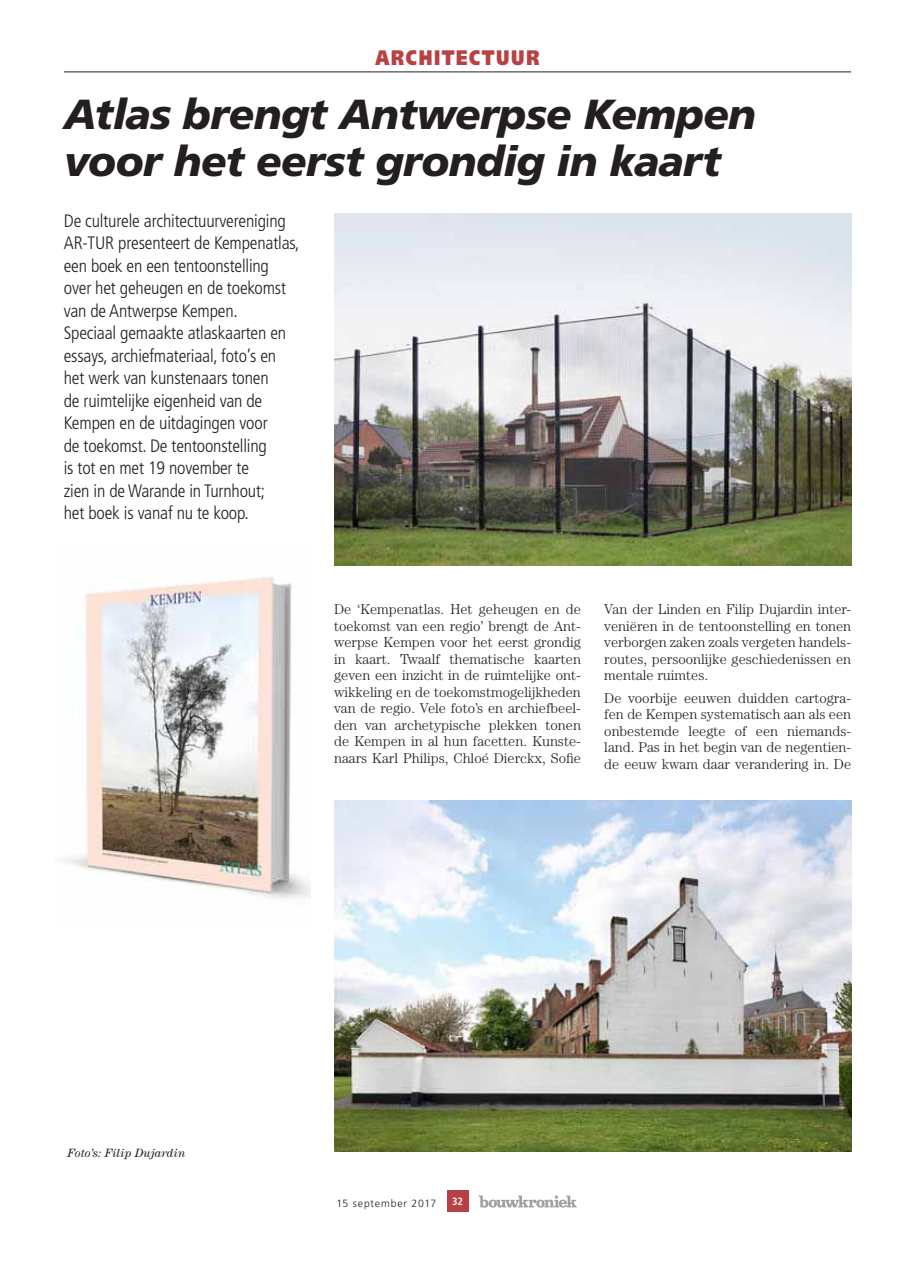
<style>
.page{position:relative;width:915px;height:1263px;background:#fff}
.page>*{position:absolute;margin:0;border:0;box-sizing:border-box;transform-origin:0 0}
.t1{font:italic 900 42px/46.5px "Frutiger LT";letter-spacing:-.02em;color:#231f20}
.t2{font:900 21px "Frutiger LT";letter-spacing:.1em;color:#b84144;scale:.8 1}
.t3{font:300 condensed 18px/22.5px "Frutiger LT";letter-spacing:-.01em;color:#231f20}
.t4{font:300 14.25px/16.5px "Century LT";color:#231f20;text-align:justify}
.t5{font:italic 12px "Century LT";color:#231f20}
.t6{font:300 10.5px "Frutiger LT";letter-spacing:.08em;color:#231f20}
.t7{font:700 condensed 10.5px "Frutiger LT";color:#fff}
</style>
<div class="page">
<svg style="left:478px;top:1195px;width:98px;height:13px"></svg>
<div style="left:446px;top:1191px;width:22px;height:21px;background:#b84144"></div>
<hr style="left:64px;top:72px;width:786px;height:1px;background:#231f20">
<img style="left:334px;top:213px;width:516px;height:352px">
<img style="left:334px;top:800px;width:516px;height:352px">
<img style="left:66px;top:576px;width:244px;height:323px">
<h2 class="t2" style="left:375px;top:50px;width:206px">ARCHITECTUUR</h2>
<h1 class="t1" style="left:64px;top:93px;width:693px">Atlas brengt Antwerpse Kempen voor het eerst grondig in kaart</h1>
<p class="t3" style="left:64px;top:210px;width:237px">De culturele architectuurvereniging<br>AR-TUR presenteert de Kempenatlas, een boek en een tentoonstelling over het geheugen en de toekomst van de Antwerpse Kempen.<br>Speciaal gemaakte atlaskaarten en essays, archiefmateriaal, foto’s en het werk van kunstenaars tonen<br>de ruimtelijke eigenheid van de<br>Kempen en de uitdagingen voor<br>de toekomst. De tentoonstelling<br>is tot en met 19 november te<br>zien in de Warande in Turnhout;<br>het boek is vanaf nu te koop.</p>
<p class="t4" style="left:334px;top:603px;width:248px">De ‘Kempenatlas. Het geheugen en de toekomst van een regio’ brengt de Ant&shy;werpse Kempen voor het eerst grondig in kaart. Twaalf thematische kaarten geven een inzicht in de ruimtelijke ont&shy;wikkeling en de toekomstmogelijkheden van de regio. Vele foto’s en archiefbeel&shy;den van archetypische plekken tonen de Kempen in al hun facetten. Kunste&shy;naars Karl Philips, Chloé Dierckx, Sofie</p>
<p class="t4" style="left:604px;top:603px;width:248px">Van der Linden en Filip Dujardin inter&shy;veniëren in de tentoonstelling en tonen verborgen zaken zoals vergeten handels&shy;routes, persoonlijke geschiedenissen en mentale ruimtes.</p>
<p class="t4" style="left:604px;top:691px;width:248px">De voorbije eeuwen duidden cartogra&shy;fen de Kempen systematisch aan als een onbestemde leegte of een niemands&shy;land. Pas in het begin van de negentien&shy;de eeuw kwam daar verandering in. De</p>
<p class="t5" style="left:67px;top:1148px;width:120px">Foto’s: Filip Dujardin</p>
<p class="t6" style="left:336px;top:1198px;width:101px">15 september 2017</p>
<p class="t7" style="left:452px;top:1196px;width:12px">32</p>
</div>
